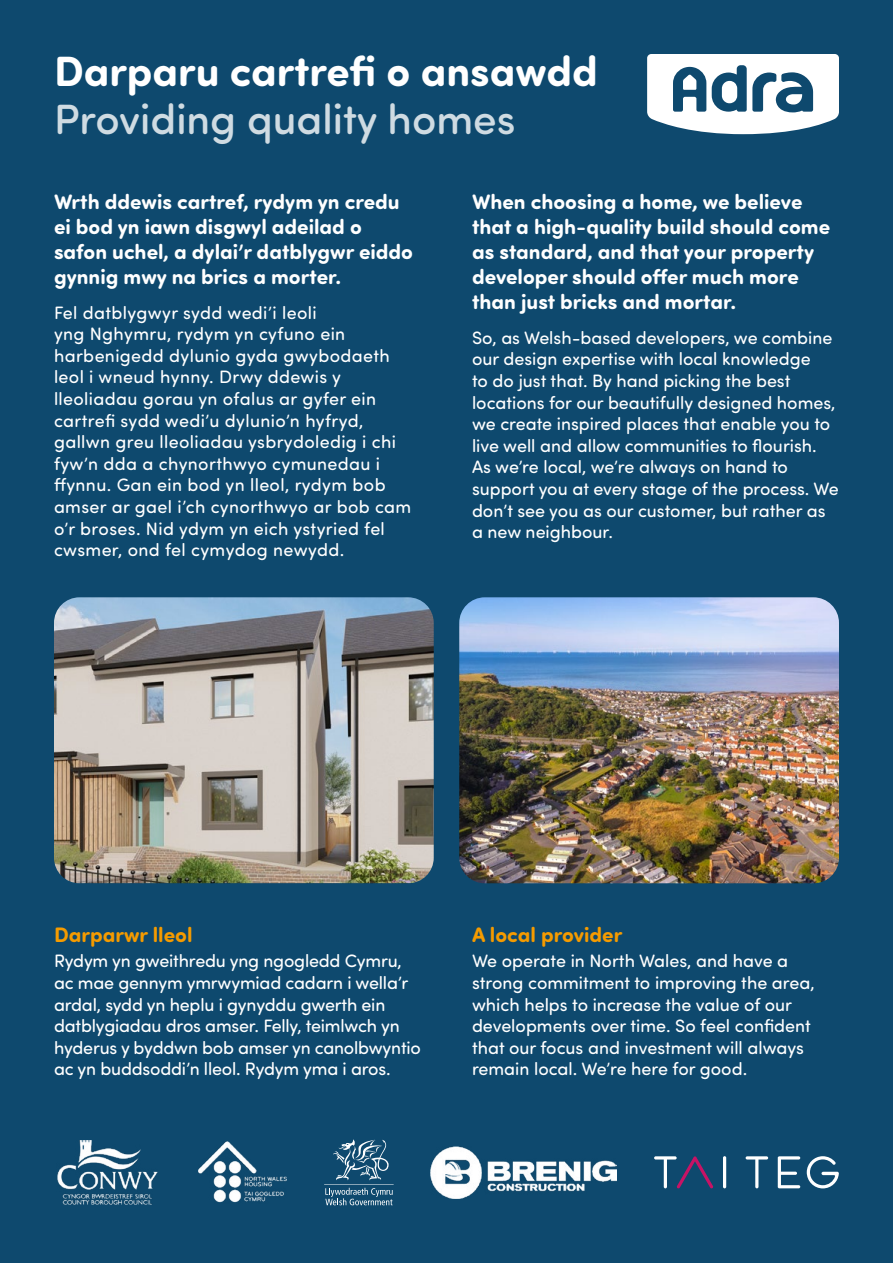
<style>
.page{position:relative;width:893px;height:1263px;background:#0e496e}
.page>*{position:absolute;margin:0;border:0;box-sizing:border-box;transform-origin:0 0}
.t1{font:700 42.45px "Sofia Pro Soft";color:#fff}
.t2{font:500 42.45px "Sofia Pro Soft";color:#cfdbe2}
.t3{font:700 21px/25.2px "Sofia Pro Soft";color:#fff}
.t4{font:700 21px "Sofia Pro Soft";color:#f59b00}
.t5{font:18px/21.6px "Sofia Pro Soft";color:#fff}
.t6{font:18px/21.6px "Sofia Pro Soft";letter-spacing:.02em;color:#fff}
</style>
<div class="page">
<svg style="left:324px;top:1139px;width:70px;height:66px"></svg>
<img style="left:57px;top:1140px;width:101px;height:64px">
<img style="left:198px;top:1141px;width:89px;height:62px">
<img style="left:431px;top:1146px;width:186px;height:52px">
<svg style="left:654px;top:1156px;width:185px;height:32px"></svg>
<img style="left:54px;top:597px;width:380px;height:286px">
<img style="left:459px;top:597px;width:380px;height:286px">
<svg style="left:647px;top:54px;width:192px;height:80px"></svg>
<h1 class="t1" style="left:54px;top:40px;width:545px">Darparu cartrefi o ansawdd</h1>
<h1 class="t2" style="left:54px;top:89px;width:463px">Providing quality homes</h1>
<p class="t3" style="left:54px;top:187px;width:361px">Wrth ddewis cartref, rydym yn credu ei bod yn iawn disgwyl adeilad o safon uchel, a dylai’r datblygwr eiddo gynnig mwy na brics a morter.</p>
<p class="t6" style="left:54px;top:301px;width:359px">Fel datblygwyr sydd wedi’i leoli<br>yng Nghymru, rydym yn cyfuno ein harbenigedd dylunio gyda gwybodaeth leol i wneud hynny. Drwy ddewis y lleoliadau gorau yn ofalus ar gyfer ein cartrefi sydd wedi’u dylunio’n hyfryd, gallwn greu lleoliadau ysbrydoledig i chi fyw’n dda a chynorthwyo cymunedau i ffynnu. Gan ein bod yn lleol, rydym bob amser ar gael i’ch cynorthwyo ar bob cam o’r broses. Nid ydym yn eich ystyried fel cwsmer, ond fel cymydog newydd.</p>
<p class="t3" style="left:472px;top:187px;width:360px">When choosing a home, we believe that a high-quality build should come as standard, and that your property developer should offer much more than just bricks and mortar.</p>
<p class="t5" style="left:472px;top:326px;width:368px">So, as Welsh-based developers, we combine our design expertise with local knowledge<br>to do just that. By hand picking the best locations for our beautifully designed homes, we create inspired places that enable you to live well and allow communities to flourish.<br>As we’re local, we’re always on hand to support you at every stage of the process. We don’t see you as our customer, but rather as a new neighbour.</p>
<p class="t4" style="left:54px;top:919px;width:140px">Darparwr lleol</p>
<p class="t5" style="left:54px;top:949px;width:368px">Rydym yn gweithredu yng ngogledd Cymru, ac mae gennym ymrwymiad cadarn i wella’r ardal, sydd yn heplu i gynyddu gwerth ein datblygiadau dros amser. Felly, teimlwch yn hyderus y byddwn bob amser yn canolbwyntio ac yn buddsoddi’n lleol. Rydym yma i aros.</p>
<p class="t4" style="left:472px;top:919px;width:152px">A local provider</p>
<p class="t5" style="left:472px;top:949px;width:344px">We operate in North Wales, and have a strong commitment to improving the area, which helps to increase the value of our developments over time. So feel confident that our focus and investment will always remain local. We’re here for good.</p>
</div>
